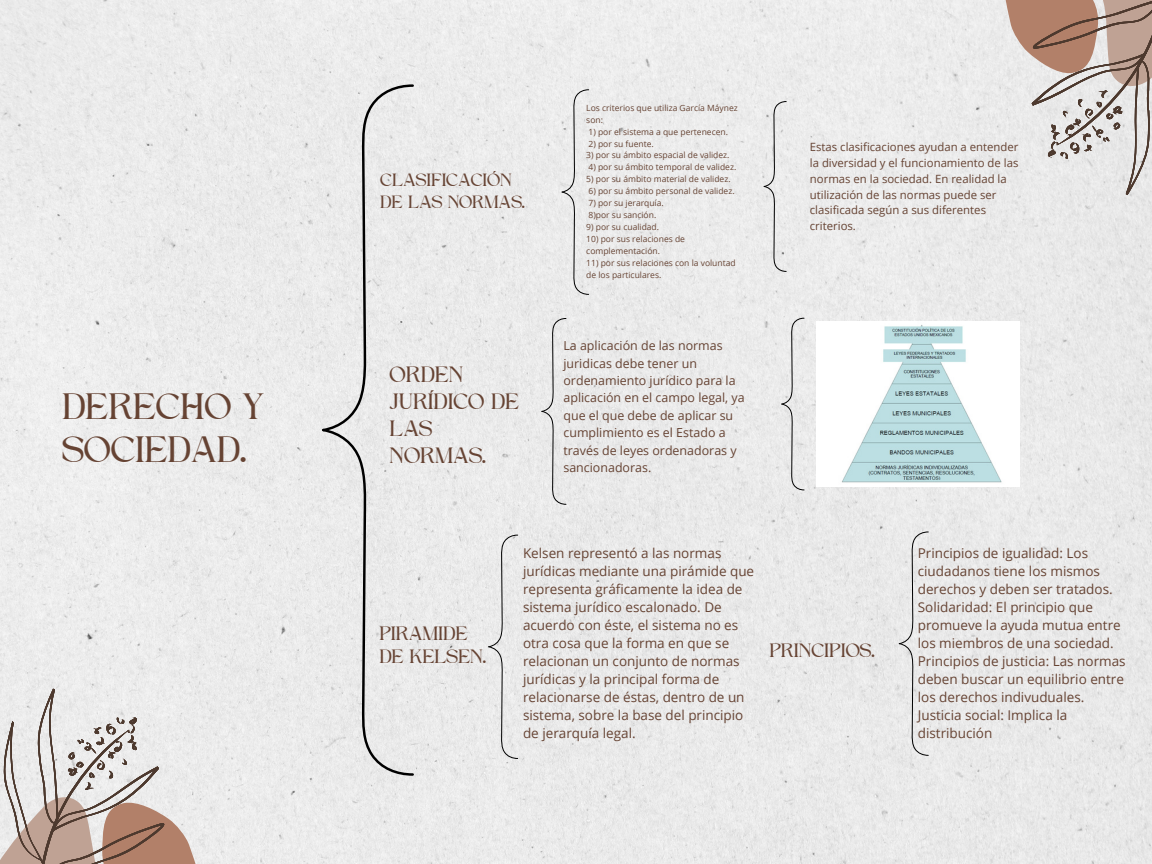
<style>
.page{position:relative;width:1152px;height:864px;background:#ebebeb}
.page>*{position:absolute;margin:0;border:0;box-sizing:border-box;transform-origin:0 0}
.t1{font:37.5px/43.8px "Higuen";color:#664333}
.t2{font:22.65px/27px "Higuen";color:#664333}
.t3{font:19.8px/23.4px "Higuen";color:#664333}
.t4{font:18.15px/21.6px "Higuen";color:#664333}
.t5{font:13.5px/18px "Open Sans";color:#664333}
.t6{font:12.45px/17.4px "Open Sans";color:#664333}
.t7{font:11.4px/15.9px "Open Sans";color:#664333}
.t8{font:8.55px/11.9px "Open Sans";color:#664333}
</style>
<div class="page">
<svg style="left:320px;top:83px;width:95px;height:694px;background:#e3e3e3"></svg>
<svg style="left:561px;top:89px;width:28px;height:206px;background:#e1e1e1"></svg>
<svg style="left:541px;top:318px;width:26px;height:187px;background:#dfdfdf"></svg>
<svg style="left:488px;top:534px;width:30px;height:225px;background:#e0e0e0"></svg>
<svg style="left:0;top:688px;width:244px;height:176px;background:#d5ccc8"></svg>
<svg style="left:958px;top:0;width:194px;height:196px;background:#d2c8c3"></svg>
<svg style="left:781px;top:318px;width:24px;height:173px;background:#dedede"></svg>
<svg style="left:763px;top:101px;width:24px;height:171px;background:#dfdfdf"></svg>
<img style="left:817px;top:322px;width:202px;height:164px">
<svg style="left:898px;top:531px;width:31px;height:225px;background:#e0e0e0"></svg>
<p class="t1" style="left:63px;top:387px;width:204px">DERECHO Y<br>SOCIEDAD.</p>
<p class="t4" style="left:381px;top:171px;width:146px">CLASIFICACIÓN<br>DE LAS NORMAS.</p>
<p class="t2" style="left:390px;top:363px;width:131px">ORDEN<br>JURÍDICO DE<br>LAS<br>NORMAS.</p>
<p class="t8" style="left:586px;top:102px;width:153px">Los criterios que utiliza García Máynez son:</p>
<p class="t8" style="left:589px;top:125px;width:141px">1) por el sistema a que pertenecen.</p>
<p class="t8" style="left:589px;top:137px;width:67px">2) por su fuente.</p>
<p class="t8" style="left:586px;top:149px;width:145px">3) por su ámbito espacial de validez.</p>
<p class="t8" style="left:589px;top:161px;width:149px">4) por su ámbito temporal de validez.</p>
<p class="t8" style="left:586px;top:173px;width:146px">5) por su ámbito material de validez.</p>
<p class="t8" style="left:589px;top:185px;width:148px">6) por su ámbito personal de validez.</p>
<p class="t8" style="left:589px;top:197px;width:77px">7) por su jerarquía.</p>
<p class="t8" style="left:589px;top:209px;width:69px">8)por su sanción.</p>
<p class="t8" style="left:586px;top:221px;width:74px">9) por su cualidad.</p>
<p class="t8" style="left:586px;top:233px;width:100px">10) por sus relaciones de complementación.</p>
<h3 class="t8" style="left:586px;top:257px;width:151px">11) por sus relaciones con la voluntad de los particulares.</h3>
<p class="t6" style="left:563px;top:337px;width:183px">La aplicación de las normas juridicas debe tener un ordenamiento jurídico para la aplicación en el campo legal, ya que el que debe de aplicar su cumplimiento es el Estado a través de leyes ordenadoras y sancionadoras.</p>
<h2 class="t7" style="left:810px;top:138px;width:210px">Estas clasificaciones ayudan a entender la diversidad y el funcionamiento de las normas en la sociedad. En realidad la utilización de las normas puede ser clasificada según a sus diferentes criterios.</h2>
<p class="t3" style="left:380px;top:623px;width:108px">PIRAMIDE<br>DE KELSEN.</p>
<h4 class="t5" style="left:523px;top:543px;width:233px">Kelsen representó a las normas jurídicas mediante una pirámide que representa gráficamente la idea de sistema jurídico escalonado. De acuerdo con éste, el sistema no es otra cosa que la forma en que se relacionan un conjunto de normas jurídicas y la principal forma de relacionarse de éstas, dentro de un sistema, sobre la base del principio de jerarquía legal.</h4>
<p class="t3" style="left:770px;top:640px;width:107px">PRINCIPIOS.</p>
<h4 class="t5" style="left:918px;top:544px;width:209px">Principios de igualidad: Los ciudadanos tiene los mismos derechos y deben ser tratados.<br>Solidaridad: El principio que promueve la ayuda mutua entre los miembros de una sociedad.<br>Principios de justicia: Las normas deben buscar un equilibrio entre los derechos indivuduales.<br>Justicia social: Implica la distribución</h4>
</div>
